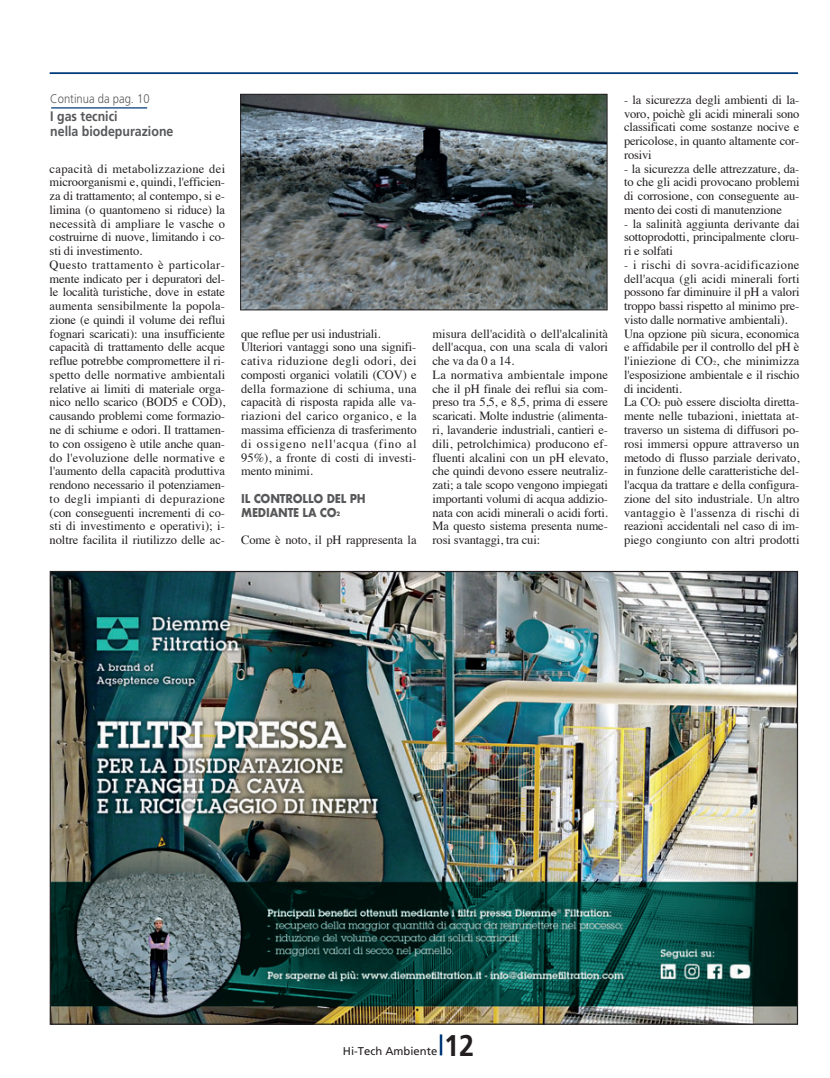
<style>
.page{position:relative;width:830px;height:1078px;background:#fff}
.page>*{position:absolute;margin:0;border:0;box-sizing:border-box;transform-origin:0 0}
.t1{font:700 30px "Frutiger";color:#231f20;scale:.9 1}
.t2{font:700 13.75px "Frutiger";color:#57585a;scale:.9 1}
.t3{font:12.5px/13.8px "Times";letter-spacing:-.01em;color:#231f20;text-align:justify}
.t4{font:300 12.5px "Frutiger";color:#57585a;scale:.9 1}
.t5{font:700 11.88px "Futura";letter-spacing:-.015em;color:#57585a;scale:.9 1}
.t6{font:11.25px "Frutiger";color:#231f20}
.s1{font-size:6px}
.s2{font-size:6.25px}
</style>
<div class="page">
<hr style="left:50px;top:72px;width:747px;height:2px;background:#013a7a">
<hr style="left:51px;top:107px;width:96px;height:1px;background:#013a7a">
<img style="left:242px;top:96px;width:363px;height:212px">
<div style="left:240px;top:94px;width:367px;height:216px;border:1px solid #231f20"></div>
<hr style="left:439px;top:1034px;width:3px;height:21px;background:#013a7a">
<img style="left:52px;top:572px;width:743px;height:450px">
<p class="t4" style="left:50px;top:94px;width:112px">Continua da pag. 10</p>
<p class="t2" style="left:50px;top:110px;width:76px">I gas tecnici</p>
<p class="t2" style="left:50px;top:125px;width:138px">nella biodepurazione</p>
<p class="t3" style="left:50px;top:162px;width:177px">capacità di metabolizzazione dei microorganismi e, quindi, l'efficien&shy;za di trattamento; al contempo, si e&shy;limina (o quantomeno si riduce) la necessità di ampliare le vasche o costruirne di nuove, limitando i co&shy;sti di investimento.</p>
<p class="t3" style="left:50px;top:259px;width:177px">Questo trattamento è particolar&shy;mente indicato per i depuratori del&shy;le località turistiche, dove in estate aumenta sensibilmente la popola&shy;zione (e quindi il volume dei reflui fognari scaricati): una insufficiente capacità di trattamento delle acque reflue potrebbe compromettere il ri&shy;spetto delle normative ambientali relative ai limiti di materiale orga&shy;nico nello scarico (BOD5 e COD), causando problemi come formazio&shy;ne di schiume e odori. Il trattamen&shy;to con ossigeno è utile anche quan&shy;do l'evoluzione delle normative e l'aumento della capacità produttiva rendono necessario il potenziamen&shy;to degli impianti di depurazione (con conseguenti incrementi di co&shy;sti di investimento e operativi); i&shy;noltre facilita il riutilizzo delle ac-</p>
<p class="t3" style="left:241px;top:327px;width:141px">que reflue per usi industriali.</p>
<p class="t3" style="left:241px;top:341px;width:177px">Ulteriori vantaggi sono una signifi&shy;cativa riduzione degli odori, dei composti organici volatili (COV) e della formazione di schiuma, una capacità di risposta rapida alle va&shy;riazioni del carico organico, e la massima efficienza di trasferimento di ossigeno nell'acqua (fino al 95%), a fronte di costi di investi&shy;mento minimi.</p>
<p class="t5" style="left:241px;top:490px;width:140px">IL CONTROLLO DEL PH</p>
<p class="t5" style="left:241px;top:504px;width:112px">MEDIANTE LA CO<span class="s1">2</span></p>
<p class="t3" style="left:241px;top:534px;width:177px">Come è noto, il pH rappresenta la</p>
<p class="t3" style="left:432px;top:327px;width:177px">misura dell'acidità o dell'alcalinità dell'acqua, con una scala di valori che va da 0 a 14.</p>
<p class="t3" style="left:432px;top:369px;width:177px">La normativa ambientale impone che il pH finale dei reflui sia com&shy;preso tra 5,5, e 8,5, prima di essere scaricati. Molte industrie (alimenta&shy;ri, lavanderie industriali, cantieri e&shy;dili, petrolchimica) producono ef&shy;fluenti alcalini con un pH elevato, che quindi devono essere neutraliz&shy;zati; a tale scopo vengono impiegati importanti volumi di acqua addizio&shy;nata con acidi minerali o acidi forti.<br>Ma questo sistema presenta nume&shy;rosi svantaggi, tra cui:</p>
<p class="t3" style="left:623px;top:94px;width:177px">- la sicurezza degli ambienti di la&shy;voro, poichè gli acidi minerali sono classificati come sostanze nocive e pericolose, in quanto altamente cor&shy;rosivi</p>
<p class="t3" style="left:623px;top:162px;width:177px">- la sicurezza delle attrezzature, da&shy;to che gli acidi provocano problemi di corrosione, con conseguente au&shy;mento dei costi di manutenzione</p>
<p class="t3" style="left:623px;top:217px;width:177px">- la salinità aggiunta derivante dai sottoprodotti, principalmente cloru&shy;ri e solfati</p>
<p class="t3" style="left:623px;top:259px;width:177px">- i rischi di sovra-acidificazione dell'acqua (gli acidi minerali forti possono far diminuire il pH a valori troppo bassi rispetto al minimo pre&shy;visto dalle normative ambientali).</p>
<p class="t3" style="left:623px;top:327px;width:177px">Una opzione più sicura, economica e affidabile per il controllo del pH è l'iniezione di CO<span class="s2">2</span>, che minimizza l'esposizione ambientale e il rischio di incidenti.</p>
<p class="t3" style="left:623px;top:396px;width:177px">La CO<span class="s2">2</span> può essere disciolta diretta&shy;mente nelle tubazioni, iniettata at&shy;traverso un sistema di diffusori po&shy;rosi immersi oppure attraverso un metodo di flusso parziale derivato, in funzione delle caratteristiche del&shy;l'acqua da trattare e della configura&shy;zione del sito industriale. Un altro vantaggio è l'assenza di rischi di reazioni accidentali nel caso di im&shy;piego congiunto con altri prodotti</p>
<p class="t6" style="left:343px;top:1046px;width:96px">Hi-Tech Ambiente</p>
<p class="t1" style="left:444px;top:1032px;width:35px">12</p>
</div>
